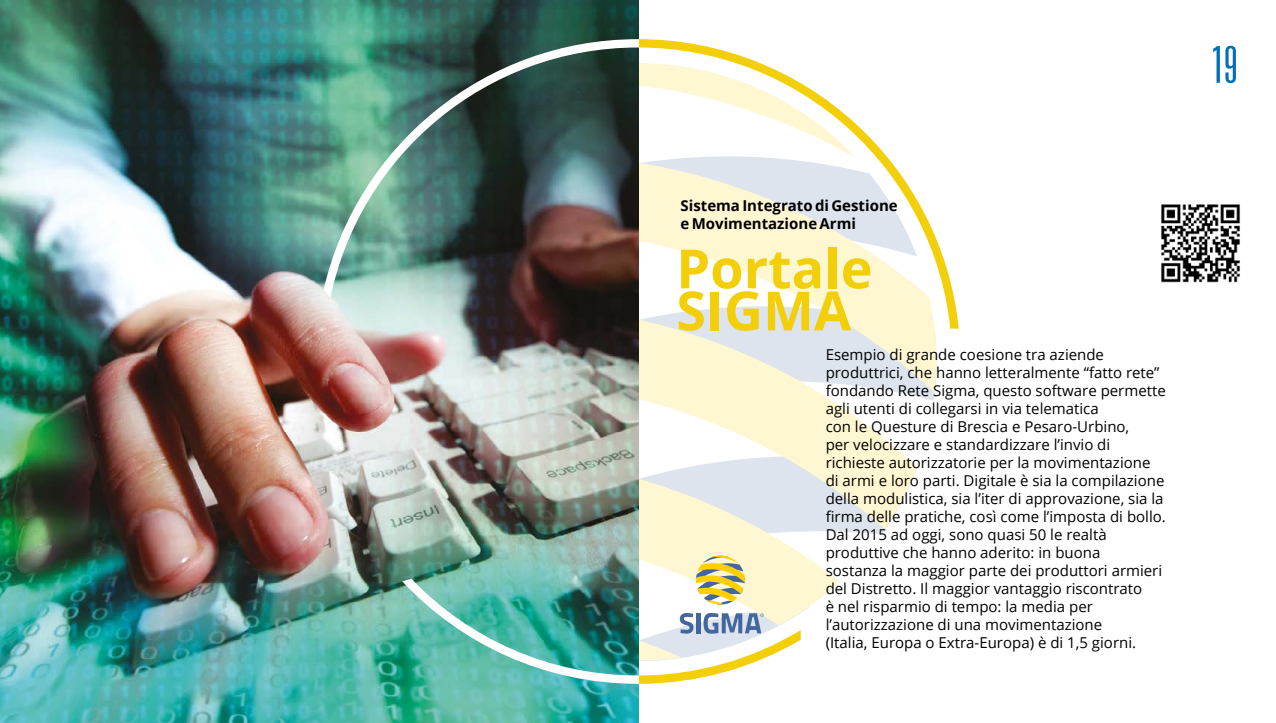
<style>
.page{position:relative;width:1276px;height:723px;background:#fff}
.page>*{position:absolute;margin:0;border:0;box-sizing:border-box;transform-origin:0 0}
.t1{font:700 54px/42px "Open Sans";color:#f3cf09}
.t2{font:300 ultra-condensed 50.85px "Univers";color:#0071b6}
.t3{font:15px/18px "Open Sans";color:#000}
.t4{font:700 15px/18px "Open Sans";color:#000}
</style>
<div class="page">
<svg style="left:638px;top:39px;width:320px;height:645px"></svg>
<svg style="left:917px;top:393px;width:20px;height:136px"></svg>
<svg style="left:840px;top:529px;width:77px;height:97px"></svg>
<svg style="left:639px;top:58px;width:217px;height:91px"></svg>
<svg style="left:639px;top:149px;width:299px;height:244px"></svg>
<svg style="left:639px;top:297px;width:278px;height:232px;fill:#fff6d2"></svg>
<img style="left:0;top:0;width:638px;height:723px">
<img style="left:324px;top:39px;width:314px;height:645px">
<svg style="left:639px;top:451px;width:201px;height:212px"></svg>
<img style="left:1161px;top:204px;width:79px;height:79px">
<p class="t4" style="left:680px;top:196px;width:219px">Sistema Integrato di Gestione e Movimentazione Armi</p>
<h1 class="t1" style="left:676px;top:246px;width:198px">Portale<br>SIGMA</h1>
<p class="t3" style="left:825px;top:345px;width:342px">Esempio di grande coesione tra aziende produttrici, che hanno letteralmente “fatto rete” fondando Rete Sigma, questo software permette agli utenti di collegarsi in via telematica<br>con le Questure di Brescia e Pesaro-Urbino,<br>per velocizzare e standardizzare l’invio di richieste autorizzatorie per la movimentazione di armi e loro parti. Digitale è sia la compilazione della modulistica, sia l’iter di approvazione, sia la firma delle pratiche, così come l’imposta di bollo.<br>Dal 2015 ad oggi, sono quasi 50 le realtà produttive che hanno aderito: in buona<br>sostanza la maggior parte dei produttori armieri del Distretto. Il maggior vantaggio riscontrato<br>è nel risparmio di tempo: la media per l’autorizzazione di una movimentazione<br>(Italia, Europa o Extra-Europa) è di 1,5 giorni.</p>
<h2 class="t2" style="left:1210px;top:38px;width:29px">19</h2>
</div>
